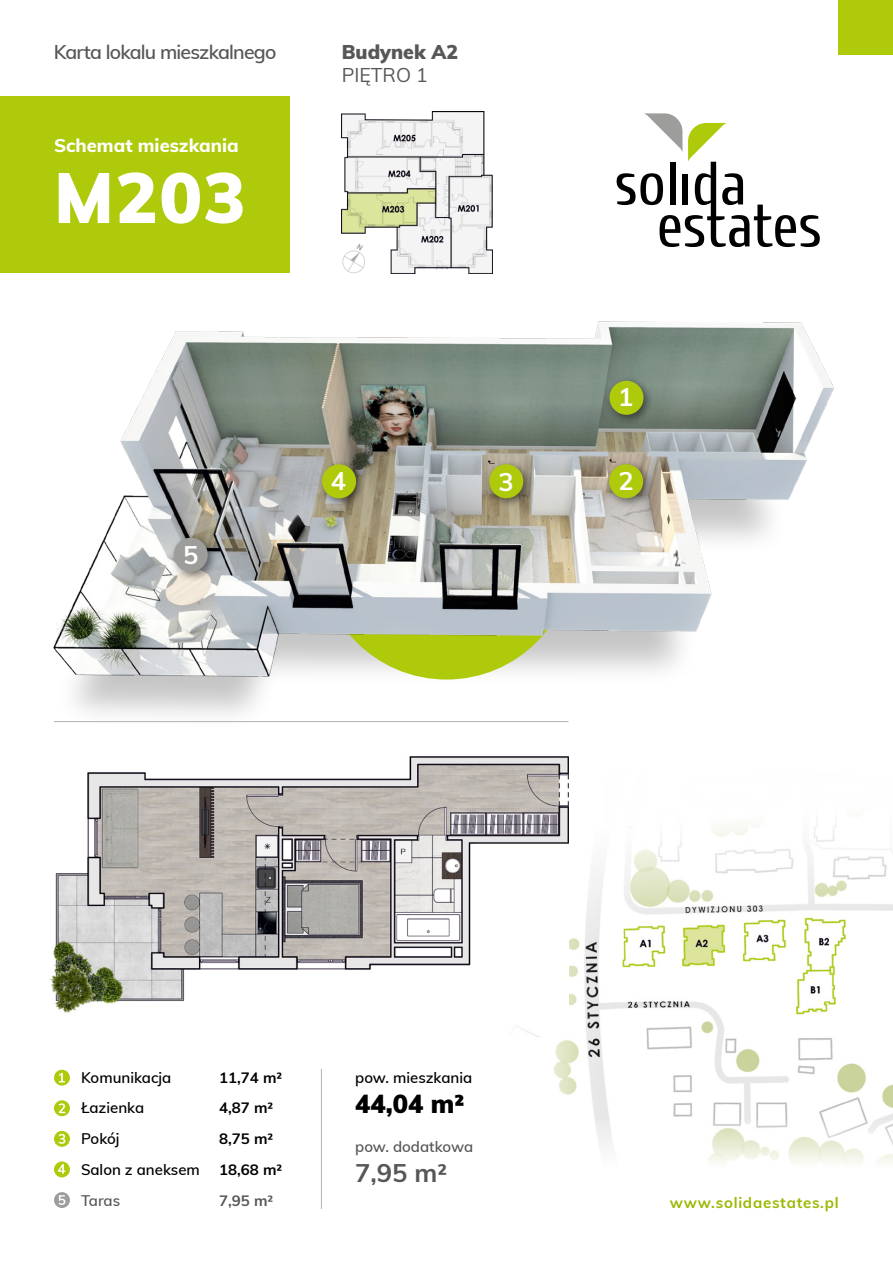
<style>
.page{position:relative;width:893px;height:1263px;background:#fff}
.page>*{position:absolute;margin:0;border:0;box-sizing:border-box;transform-origin:0 0}
.t1{font:900 70.35px "Muli";color:#fff}
.t2{font:900 25.5px "Muli";color:#000}
.t3{font:700 25.5px "Muli";color:#575756}
.t4{font:700 25.5px "Muli";color:#fff}
.t5{font:600 19.5px "Muli";letter-spacing:-.04em;color:#575756}
.t6{font:900 19.5px "Muli";color:#575756}
.t7{font:19.5px "Muli";color:#575756}
.t8{font:800 18.45px "Muli";color:#fff}
.t9{font:600 15px/30.8px "Muli";color:#000}
.t10{font:700 15px/30.8px "Muli";color:#000}
.t11{font:700 15px "Muli";letter-spacing:.05em;color:#9bb800}
.t12{font:600 15px "Muli";color:#575756}
.t13{font:700 15px "Muli";color:#575756}
</style>
<div class="page">
<img style="left:521px;top:770px;width:372px;height:351px">
<div style="left:54px;top:413px;width:735px;height:317px;background:#000;opacity:.23"></div>
<img style="left:53px;top:271px;width:781px;height:424px">
<div style="left:0;top:96px;width:289px;height:177px;background:#afca0b"></div>
<img style="left:342px;top:112px;width:150px;height:161px">
<svg style="left:617px;top:113px;width:203px;height:134px"></svg>
<div style="left:839px;top:0;width:54px;height:54px;background:#afca0b"></div>
<hr style="left:54px;top:721px;width:514px;height:1px;background:#b3b2b2">
<img style="left:50px;top:756px;width:518px;height:259px">
<div style="left:604px;top:376px;width:50px;height:49px;background:#000;opacity:.5"></div>
<div style="left:609px;top:381px;width:34px;height:34px;background:#afca0b;border-radius:50%"></div>
<div style="left:317px;top:459px;width:50px;height:50px;background:#000;opacity:.5"></div>
<div style="left:322px;top:464px;width:34px;height:34px;background:#afca0b;border-radius:50%"></div>
<div style="left:604px;top:459px;width:50px;height:50px;background:#000;opacity:.5"></div>
<div style="left:609px;top:464px;width:34px;height:34px;background:#afca0b;border-radius:50%"></div>
<div style="left:484px;top:459px;width:50px;height:50px;background:#000;opacity:.5"></div>
<div style="left:489px;top:464px;width:34px;height:34px;background:#afca0b;border-radius:50%"></div>
<div style="left:169px;top:533px;width:49px;height:49px;background:#000;opacity:.5"></div>
<div style="left:174px;top:538px;width:34px;height:34px;background:#9d9d9c;border-radius:50%"></div>
<svg style="left:54px;top:1070px;width:16px;height:16px"></svg>
<svg style="left:59px;top:1073px;width:6px;height:9px"></svg>
<svg style="left:54px;top:1100px;width:16px;height:16px"></svg>
<svg style="left:59px;top:1103px;width:6px;height:10px"></svg>
<svg style="left:54px;top:1131px;width:16px;height:16px"></svg>
<svg style="left:59px;top:1134px;width:6px;height:10px"></svg>
<svg style="left:54px;top:1161px;width:16px;height:16px"></svg>
<svg style="left:58px;top:1164px;width:7px;height:10px"></svg>
<div style="left:54px;top:1192px;width:16px;height:16px;background:#9d9d9c;border-radius:50%"></div>
<svg style="left:59px;top:1195px;width:6px;height:10px"></svg>
<hr style="left:321px;top:1069px;width:1px;height:140px;background:#b3b2b2">
<h3 class="t5" style="left:54px;top:38px;width:224px">Karta lokalu mieszkalnego</h3>
<p class="t8" style="left:54px;top:132px;width:186px">Schemat mieszkania</p>
<h1 class="t1" style="left:54px;top:146px;width:193px">M203</h1>
<h3 class="t6" style="left:342px;top:38px;width:118px">Budynek A2</h3>
<h3 class="t7" style="left:342px;top:61px;width:87px">PIĘTRO 1</h3>
<h2 class="t4" style="left:183px;top:537px;width:17px">5</h2>
<h2 class="t4" style="left:618px;top:379px;width:17px">1</h2>
<h2 class="t4" style="left:331px;top:462px;width:17px">4</h2>
<h2 class="t4" style="left:499px;top:463px;width:17px">3</h2>
<h2 class="t4" style="left:618px;top:462px;width:17px">2</h2>
<p class="t9" style="left:81px;top:1061px;width:120px">Komunikacja<br>Łazienka<br>Pokój<br>Salon z aneksem</p>
<p class="t12" style="left:81px;top:1189px;width:41px">Taras</p>
<p class="t10" style="left:219px;top:1061px;width:65px">11,74 m²<br>4,87 m²<br>8,75 m²<br>18,68 m²</p>
<p class="t13" style="left:219px;top:1189px;width:56px">7,95 m²</p>
<p class="t9" style="left:355px;top:1061px;width:119px">pow. mieszkania</p>
<h2 class="t2" style="left:355px;top:1085px;width:110px">44,04 m²</h2>
<p class="t12" style="left:355px;top:1135px;width:120px">pow. dodatkowa</p>
<h2 class="t3" style="left:355px;top:1154px;width:93px">7,95 m²</h2>
<p class="t11" style="left:670px;top:1192px;width:170px">www.solidaestates.pl</p>
</div>
